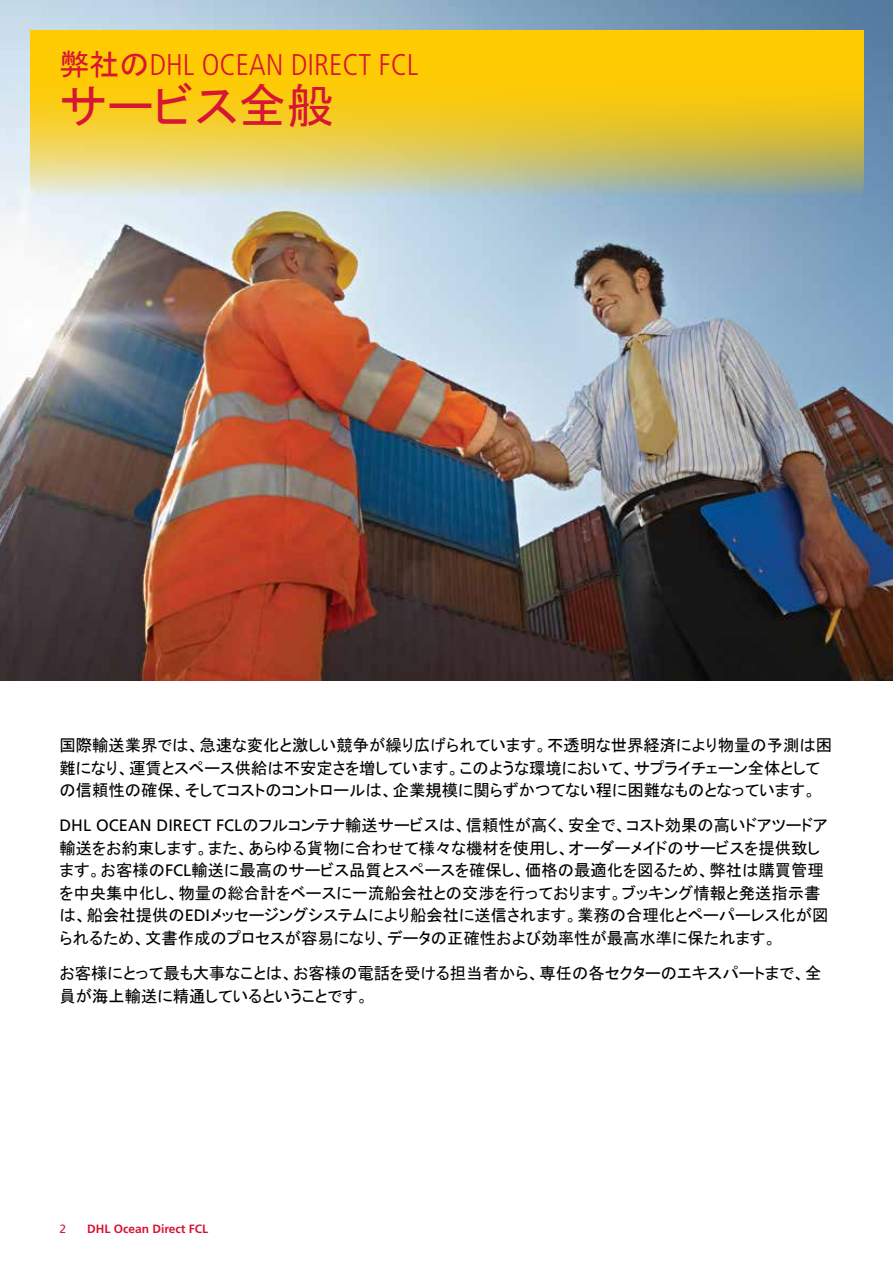
<style>
.page{position:relative;width:893px;height:1263px;background:#fff}
.page>*{position:absolute;margin:0;border:0;box-sizing:border-box;transform-origin:0 0}
.t1{font:48px "MS P Gothic";color:#d71534}
.t2{font:300 condensed 30px "Frutiger LT Pro";color:#d71534}
.t3{font:16.5px/22.5px "MS P Gothic";color:#000}
.t4{font:700 12px "Frutiger LT Pro";color:#d71534}
.t5{font:12px "Frutiger LT Pro";color:#d71534}
.s1{font-family:"MS P Gothic";font-weight:400;font-stretch:normal}
.s2{font-family:"Frutiger LT Pro"}
</style>
<div class="page">
<img style="left:0;top:0;width:893px;height:680px">
<div style="left:30px;top:30px;width:833px;height:27px;background:#ffcb03"></div>
<svg style="left:30px;top:57px;width:833px;height:147px;background:#e2c94d"></svg>
<h2 class="t2" style="left:60px;top:47px;width:360px"><span class="s1">弊社の</span>DHL OCEAN DIRECT FCL</h2>
<h1 class="t1" style="left:60px;top:81px;width:276px">サービス全般</h1>
<p class="t3" style="left:60px;top:734px;width:774px">国際輸送業界では、急速な変化と激しい競争が繰り広げられています。不透明な世界経済により物量の予測は困難になり、運賃とスペース供給は不安定さを増しています。このような環境において、サプライチェーン全体としての信頼性の確保、そしてコストのコントロールは、企業規模に関らずかつてない程に困難なものとなっています。</p>
<p class="t3" style="left:60px;top:814px;width:770px"><span class="s2">DHL OCEAN DIRECT FCL</span>のフルコンテナ輸送サービスは、信頼性が高く、安全で、コスト効果の高いドアツードア輸送をお約束します。また、あらゆる貨物に合わせて様々な機材を使用し、オーダーメイドのサービスを提供致します。お客様の<span class="s2">FCL</span>輸送に最高のサービス品質とスペースを確保し、価格の最適化を図るため、弊社は購買管理を中央集中化し、物量の総合計をベースに一流船会社との交渉を行っております。ブッキング情報と発送指示書は、船会社提供の<span class="s2">EDI</span>メッセージングシステムにより船会社に送信されます。業務の合理化とペーパーレス化が図られるため、文書作成のプロセスが容易になり、データの正確性および効率性が最高水準に保たれます。</p>
<p class="t3" style="left:60px;top:962px;width:763px">お客様にとって最も大事なことは、お客様の電話を受ける担当者から、専任の各セクターのエキスパートまで、全員が海上輸送に精通しているということです。</p>
<p class="t5" style="left:60px;top:1221px;width:8px">2</p>
<p class="t4" style="left:87px;top:1221px;width:123px">DHL Ocean Direct FCL</p>
</div>
